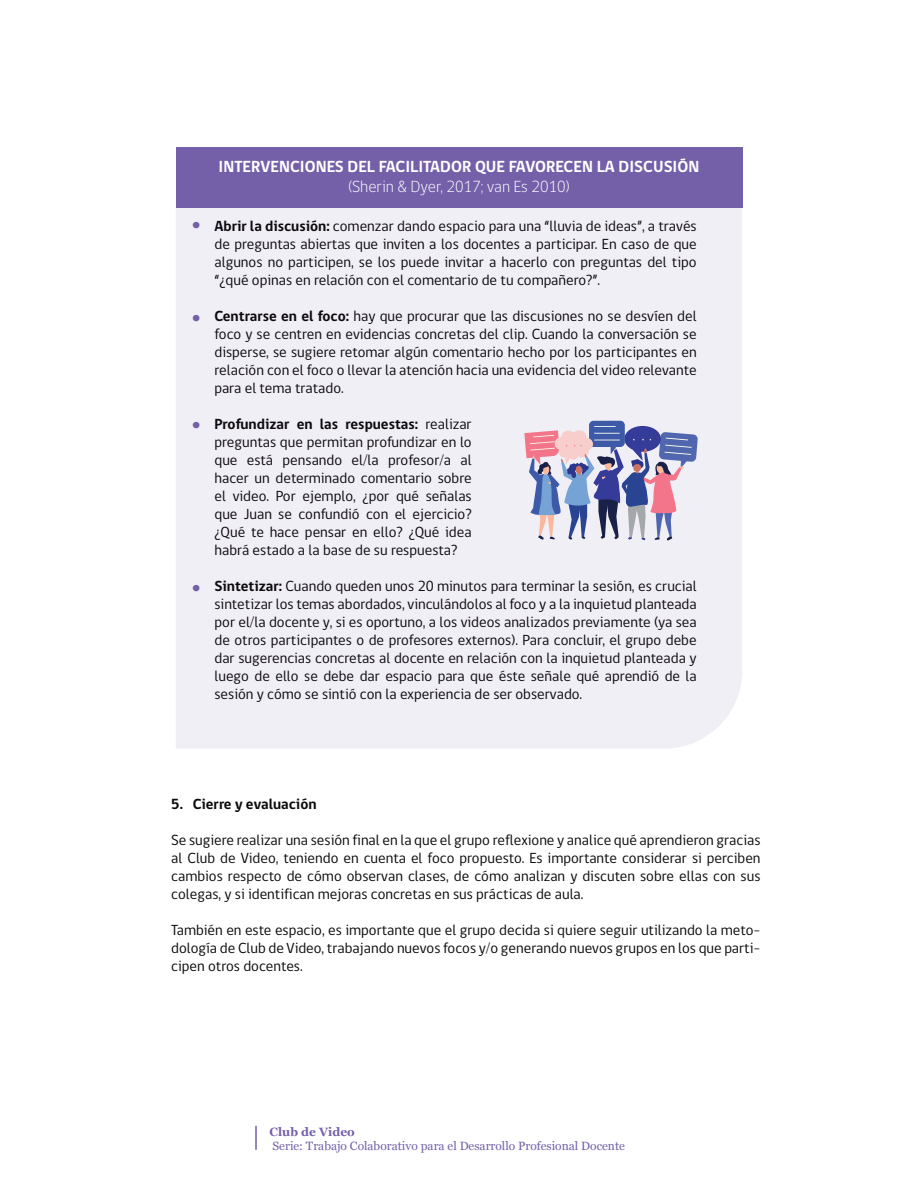
<style>
.page{position:relative;width:918px;height:1188px;background:#fff}
.page>*{position:absolute;margin:0;border:0;box-sizing:border-box;transform-origin:0 0}
.t1{font:700 40.5px "Gilmer";color:#745fa9}
.t2{font:700 16.5px "gob CL";color:#fff}
.t3{font:300 16.5px "gob CL";color:#fff}
.t4{font:15px/18px "gob CL";color:#0b090c;text-align:justify}
.t5{font:700 15px "gob CL";color:#0b090c}
.t6{font:12px "Georgia";color:#745fa9}
.t7{font:700 12px "Georgia";color:#745fa9}
.s1{font-weight:700}
</style>
<div class="page">
<hr style="left:255px;top:1126px;width:2px;height:24px;background:#745fa9">
<div style="left:176px;top:148px;width:566px;height:60px;background:#745fa9"></div>
<div style="left:176px;top:208px;width:566px;height:541px;background:#f1eff6"></div>
<svg style="left:524px;top:421px;width:174px;height:119px"></svg>
<h1 class="t1" style="left:191px;top:189px;width:12px">.</h1>
<h1 class="t1" style="left:191px;top:281px;width:12px">.</h1>
<h1 class="t1" style="left:191px;top:388px;width:12px">.</h1>
<h1 class="t1" style="left:191px;top:551px;width:12px">.</h1>
<p class="t2" style="left:219px;top:155px;width:482px">INTERVENCIONES DEL FACILITADOR QUE FAVORECEN LA DISCUSIÓN</p>
<p class="t3" style="left:348px;top:175px;width:223px">(Sherin &amp; Dyer, 2017; van Es 2010)</p>
<p class="t4" style="left:214px;top:217px;width:484px"><span class="s1">Abrir la discusión:</span> comenzar dando espacio para una “lluvia de ideas”, a través de preguntas abiertas que inviten a los docentes a participar. En caso de que algunos no participen, se los puede invitar a hacerlo con preguntas del tipo “¿qué opinas en relación con el comentario de tu compañero?”.</p>
<p class="t4" style="left:214px;top:307px;width:484px"><span class="s1">Centrarse en el foco:</span> hay que procurar que las discusiones no se desvíen del foco y se centren en evidencias concretas del clip. Cuando la conversación se disperse, se sugiere retomar algún comentario hecho por los participantes en relación con el foco o llevar la atención hacia una evidencia del video relevante para el tema tratado.</p>
<p class="t4" style="left:214px;top:415px;width:259px"><span class="s1">Profundizar en las respuestas:</span> realizar preguntas que permitan profundizar en lo que está pensando el/la profesor/a al hacer un determinado comentario sobre el video. Por ejemplo, ¿por qué señalas que Juan se confundió con el ejercicio? ¿Qué te hace pensar en ello? ¿Qué idea habrá estado a la base de su respuesta?</p>
<p class="t4" style="left:214px;top:577px;width:484px"><span class="s1">Sintetizar:</span> Cuando queden unos 20 minutos para terminar la sesión, es crucial sintetizar los temas abordados, vinculándolos al foco y a la inquietud planteada por el/la docente y, si es oportuno, a los videos analizados previamente (ya sea de otros participantes o de profesores externos). Para concluir, el grupo debe dar sugerencias concretas al docente en relación con la inquietud planteada y luego de ello se debe dar espacio para que éste señale qué aprendió de la sesión y cómo se sintió con la experiencia de ser observado.</p>
<p class="t5" style="left:171px;top:794px;width:147px">5. Cierre y evaluación</p>
<p class="t4" style="left:171px;top:831px;width:591px">Se sugiere realizar una sesión final en la que el grupo reflexione y analice qué aprendieron gracias al Club de Video, teniendo en cuenta el foco propuesto. Es importante considerar si perciben cambios respecto de cómo observan clases, de cómo analizan y discuten sobre ellas con sus colegas, y si identifican mejoras concretas en sus prácticas de aula.</p>
<p class="t4" style="left:171px;top:921px;width:591px">También en este espacio, es importante que el grupo decida si quiere seguir utilizando la meto&shy;dología de Club de Video, trabajando nuevos focos y/o generando nuevos grupos en los que parti&shy;cipen otros docentes.</p>
<p class="t7" style="left:270px;top:1123px;width:87px">Club de Video</p>
<p class="t6" style="left:273px;top:1137px;width:354px">Serie: Trabajo Colaborativo para el Desarrollo Profesional Docente</p>
</div>
